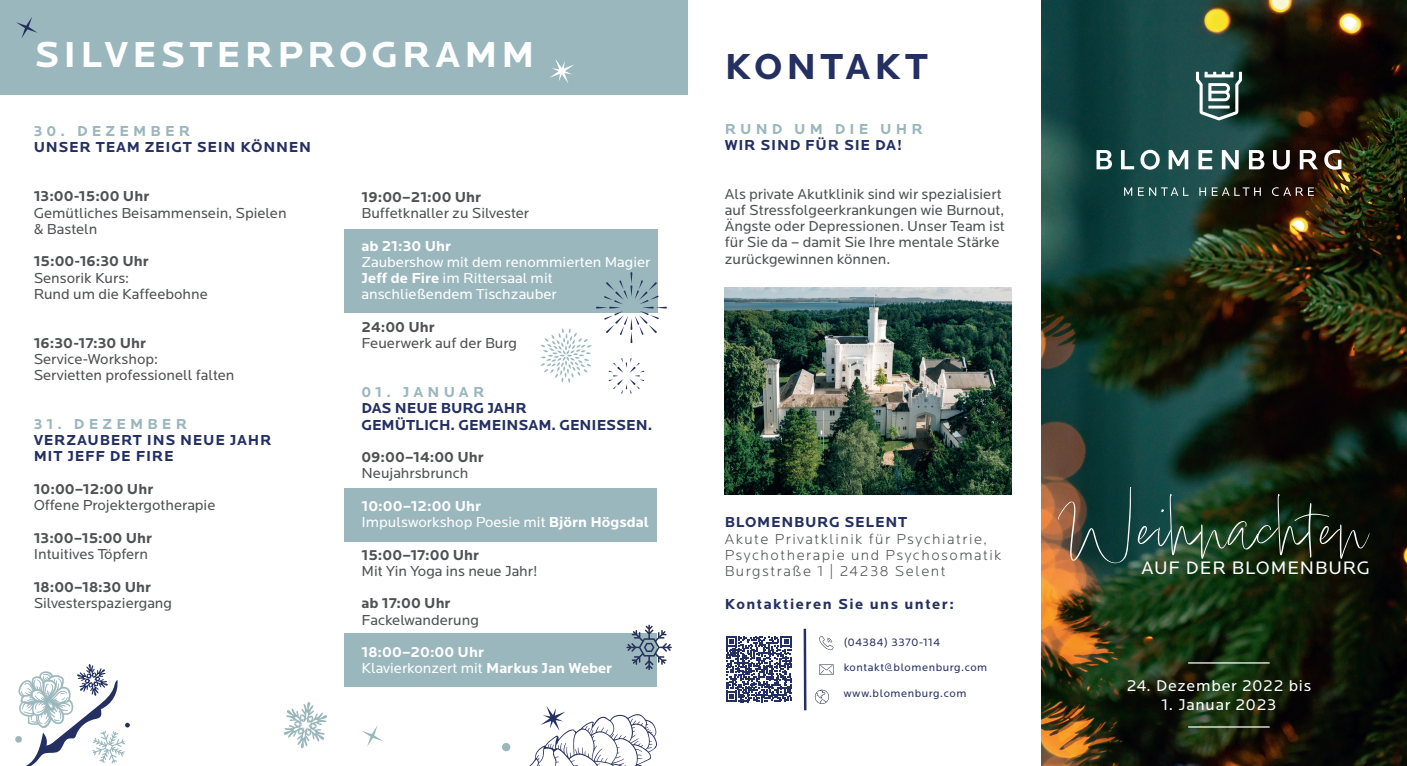
<style>
.page{position:relative;width:1407px;height:766px;background:#fff}
.page>*{position:absolute;margin:0;border:0;box-sizing:border-box;transform-origin:0 0}
.t1{font:72.5px "Lindsey Signature";letter-spacing:.015em;color:#fff}
.t2{font:700 37.5px "Locator";letter-spacing:.11em;color:#fff}
.t3{font:700 37.5px "Locator";letter-spacing:.11em;color:#243062}
.t4{font:18.75px "Locator";letter-spacing:.05em;color:#fff}
.t5{font:16.25px "Locator";letter-spacing:.05em;color:#fff}
.t6{font:15px/16.2px "Locator";color:#4f5152}
.t7{font:700 15px "Locator";color:#4f5152}
.t8{font:700 15px/16.2px "Locator";color:#fff}
.t9{font:700 15px/16.2px "Locator";letter-spacing:.05em;color:#243062}
.t10{font:300 15px/16.2px "Locator";letter-spacing:.1em;color:#4f5152}
.t11{font:15px/16.2px "Locator";color:#fff}
.t12{font:700 15px/16.2px "Locator";color:#243062}
.t13{font:700 15px "Locator";letter-spacing:.28em;color:#9ab7bd}
.t14{font:700 15px "Locator";letter-spacing:.1em;color:#243062}
.t15{font:11.25px "Locator";letter-spacing:.05em;color:#243062}
.s1{font-weight:700}
.s2{font-weight:400}
</style>
<div class="page">
<img style="left:1041px;top:0;width:366px;height:765px">
<div style="left:0;top:0;width:687px;height:94px;background:#9ab7bd"></div>
<div style="left:344px;top:633px;width:313px;height:53px;background:#9ab7bd"></div>
<div style="left:344px;top:488px;width:313px;height:53px;background:#9ab7bd"></div>
<div style="left:344px;top:229px;width:313px;height:84px;background:#9ab7bd"></div>
<img style="left:725px;top:287px;width:287px;height:207px">
<svg style="left:1096px;top:150px;width:245px;height:20px"></svg>
<svg style="left:1124px;top:187px;width:190px;height:9px"></svg>
<svg style="left:1196px;top:72px;width:46px;height:48px"></svg>
<hr style="left:1188px;top:726px;width:81px;height:1px;background:#fff">
<hr style="left:1188px;top:662px;width:81px;height:1px;background:#fff">
<hr style="left:803px;top:628px;width:3px;height:82px;background:#243062">
<svg style="left:626px;top:624px;width:46px;height:46px"></svg>
<div style="left:502px;top:742px;width:8px;height:9px;background:#9ab7bd;border-radius:50%"></div>
<svg style="left:283px;top:702px;width:44px;height:46px"></svg>
<svg style="left:726px;top:636px;width:66px;height:66px"></svg>
<svg style="left:819px;top:636px;width:14px;height:14px"></svg>
<svg style="left:819px;top:664px;width:14px;height:10px"></svg>
<svg style="left:814px;top:689px;width:15px;height:14px"></svg>
<svg style="left:15px;top:664px;width:115px;height:101px"></svg>
<svg style="left:540px;top:272px;width:127px;height:121px"></svg>
<svg style="left:16px;top:17px;width:22px;height:21px"></svg>
<svg style="left:550px;top:59px;width:24px;height:24px"></svg>
<svg style="left:362px;top:725px;width:21px;height:21px"></svg>
<svg style="left:530px;top:706px;width:127px;height:59px"></svg>
<h2 class="t2" style="left:35px;top:33px;width:501px">SILVESTERPROGRAMM</h2>
<h2 class="t3" style="left:725px;top:45px;width:205px">KONTAKT</h2>
<p class="t13" style="left:34px;top:122px;width:158px">30. DEZEMBER</p>
<p class="t9" style="left:34px;top:140px;width:279px">UNSER TEAM ZEIGT SEIN KÖNNEN</p>
<p class="t7" style="left:34px;top:187px;width:117px">13:00-15:00 Uhr</p>
<p class="t6" style="left:34px;top:204px;width:254px">Gemütliches Beisammensein, Spielen &amp; Basteln</p>
<p class="t7" style="left:34px;top:252px;width:117px">15:00-16:30 Uhr</p>
<p class="t6" style="left:34px;top:269px;width:176px">Sensorik Kurs:<br>Rund um die Kaffeebohne</p>
<p class="t7" style="left:34px;top:334px;width:114px">16:30-17:30 Uhr</p>
<p class="t6" style="left:34px;top:351px;width:202px">Service-Workshop:<br>Servietten professionell falten</p>
<p class="t13" style="left:34px;top:415px;width:155px">31. DEZEMBER</p>
<p class="t9" style="left:34px;top:432px;width:239px">VERZAUBERT INS NEUE JAHR<br>MIT JEFF DE FIRE</p>
<p class="t7" style="left:34px;top:480px;width:121px">10:00–12:00 Uhr</p>
<p class="t6" style="left:34px;top:497px;width:183px">Offene Projektergotherapie</p>
<p class="t7" style="left:34px;top:529px;width:120px">13:00–15:00 Uhr</p>
<p class="t6" style="left:34px;top:546px;width:116px">Intuitives Töpfern</p>
<p class="t7" style="left:34px;top:577px;width:119px">18:00–18:30 Uhr</p>
<p class="t6" style="left:34px;top:594px;width:140px">Silvesterspaziergang</p>
<p class="t7" style="left:361px;top:188px;width:121px">19:00–21:00 Uhr</p>
<p class="t6" style="left:361px;top:205px;width:169px">Buffetknaller zu Silvester</p>
<p class="t8" style="left:361px;top:238px;width:91px">ab 21:30 Uhr</p>
<p class="t11" style="left:361px;top:254px;width:290px">Zaubershow mit dem renommierten Magier<br><span class="s1">Jeff de Fire</span> im Rittersaal mit anschließendem Tischzauber</p>
<p class="t7" style="left:361px;top:318px;width:75px">24:00 Uhr</p>
<p class="t6" style="left:361px;top:335px;width:157px">Feuerwerk auf der Burg</p>
<p class="t13" style="left:361px;top:383px;width:124px">01. JANUAR</p>
<p class="t12" style="left:361px;top:400px;width:292px">DAS NEUE BURG JAHR<br>GEMÜTLICH. GEMEINSAM. GENIESSEN.</p>
<p class="t7" style="left:361px;top:448px;width:124px">09:00–14:00 Uhr</p>
<p class="t6" style="left:361px;top:465px;width:108px">Neujahrsbrunch</p>
<p class="t8" style="left:361px;top:498px;width:289px">10:00–12:00 Uhr<br><span class="s2">Impulsworkshop Poesie mit</span> Björn Högsdal</p>
<p class="t7" style="left:361px;top:545px;width:119px">15:00–17:00 Uhr</p>
<p class="t6" style="left:361px;top:563px;width:178px">Mit Yin Yoga ins neue Jahr!</p>
<p class="t7" style="left:361px;top:594px;width:91px">ab 17:00 Uhr</p>
<p class="t6" style="left:361px;top:611px;width:119px">Fackelwanderung</p>
<p class="t8" style="left:361px;top:644px;width:252px">18:00–20:00 Uhr<br><span class="s2">Klavierkonzert mit</span> Markus Jan Weber</p>
<p class="t13" style="left:725px;top:120px;width:200px">RUND UM DIE UHR</p>
<p class="t9" style="left:725px;top:137px;width:179px">WIR SIND FÜR SIE DA!</p>
<p class="t6" style="left:725px;top:186px;width:282px">Als private Akutklinik sind wir spezialisiert auf Stressfolgeerkrankungen wie Burnout, Ängste oder Depressionen. Unser Team ist für Sie da – damit Sie Ihre mentale Stärke zurückgewinnen können.</p>
<p class="t9" style="left:725px;top:514px;width:184px">BLOMENBURG SELENT</p>
<p class="t10" style="left:725px;top:530px;width:278px">Akute Privatklinik für Psychiatrie,<br>Psychotherapie und Psychosomatik<br>Burgstraße 1 | 24238 Selent</p>
<p class="t14" style="left:725px;top:594px;width:231px">Kontaktieren Sie uns unter:</p>
<p class="t15" style="left:843px;top:636px;width:98px">(04384) 3370-114</p>
<p class="t15" style="left:843px;top:661px;width:145px">kontakt@blomenburg.com</p>
<p class="t15" style="left:843px;top:687px;width:124px">www.blomenburg.com</p>
<h1 class="t1" style="left:1070px;top:483px;width:300px">Weihnachten</h1>
<p class="t4" style="left:1141px;top:557px;width:230px">AUF DER BLOMENBURG</p>
<p class="t5" style="left:1126px;top:676px;width:186px">24. Dezember 2022 bis</p>
<p class="t5" style="left:1161px;top:695px;width:116px">1. Januar 2023</p>
</div>
